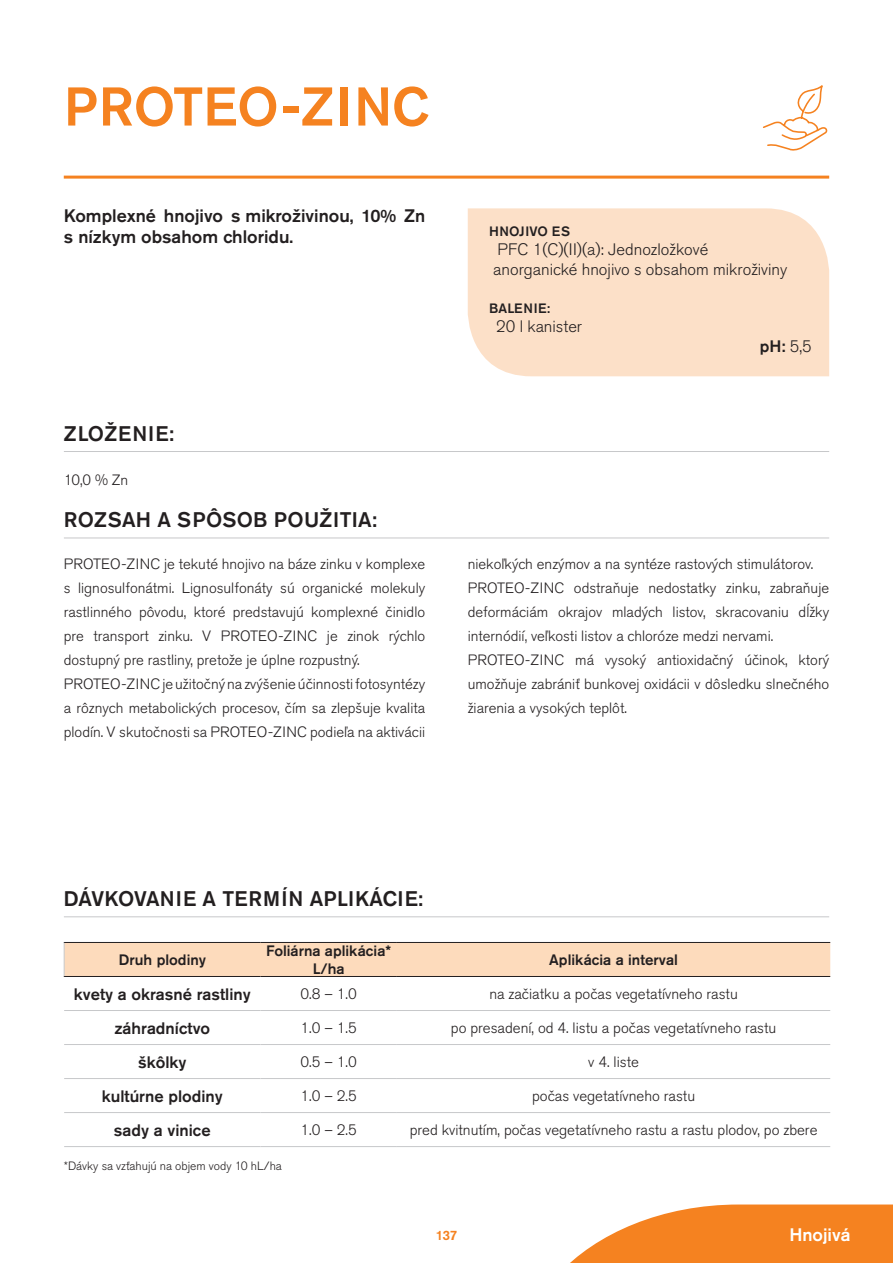
<style>
.page{position:relative;width:893px;height:1263px;background:#fff}
.page>*{position:absolute;margin:0;border:0;box-sizing:border-box;transform-origin:0 0}
.hnojiva_nadpis_bp_20{font:500 54px "Akzidenz Grotesk Pro";color:#f58220}
.podnadpis_bp_2018{font:500 21px "Akzidenz Grotesk Pro";letter-spacing:.01em;color:#231f20}
.podnadpis_bp_2018-2{font:500 21px "Akzidenz Grotesk Pro";letter-spacing:.05em;color:#231f20}
.predslov_bp_2018{font:500 18px/21.6px "Akzidenz Grotesk Pro";color:#231f20}
.t1{font:500 18px "Akzidenz Grotesk Pro";color:#fff}
.ucinna_latka_2018{font:300 16.5px/19.8px "Akzidenz Grotesk Pro";color:#231f20}
.vlavo_tab_bp_2018{font:500 16.5px "Akzidenz Grotesk Pro";color:#231f20}
.ucinna_latka_2018-2{font:500 16.5px "Akzidenz Grotesk Pro";color:#231f20}
.tab_bp_2018{font:300 15px "Akzidenz Grotesk Pro";color:#231f20}
.Tabulka_zahlavie_bp{font:500 15px "Akzidenz Grotesk Pro";color:#231f20}
.text_bp2018{font:300 14.85px/24px "Akzidenz Grotesk Pro";color:#231f20;text-align:justify}
.ucinna_latka_nadpis{font:500 13.5px "Akzidenz Grotesk Pro";letter-spacing:.01em;color:#231f20}
.ucinna_latka_nadpis-2{font:500 13.5px "Akzidenz Grotesk Pro";letter-spacing:.03em;color:#231f20}
.t2{font:500 13.5px "Akzidenz Grotesk Pro";color:#f58220}
.obrazky_popis_bezdol{font:300 12px "Akzidenz Grotesk Pro";color:#231f20}
.s1{font-weight:300}
</style>
<div class="page">
<hr style="left:64px;top:176px;width:765px;height:3px;background:#f58220">
<hr style="left:64px;top:451px;width:765px;height:1px;background:#c7c8ca">
<hr style="left:64px;top:538px;width:765px;height:1px;background:#c7c8ca">
<div style="left:468px;top:208px;width:361px;height:168px;background:#fce0c8"></div>
<svg style="left:763px;top:85px;width:65px;height:66px"></svg>
<hr style="left:64px;top:916px;width:765px;height:1px;background:#c7c8ca">
<div style="left:65px;top:943px;width:765px;height:33px;background:#fddbbc"></div>
<hr style="left:64px;top:1010px;width:196px;height:1px;background:#c7c8ca">
<hr style="left:260px;top:1010px;width:137px;height:1px;background:#c7c8ca">
<hr style="left:397px;top:1010px;width:433px;height:1px;background:#c7c8ca">
<hr style="left:64px;top:1044px;width:196px;height:1px;background:#c7c8ca">
<hr style="left:260px;top:1044px;width:137px;height:1px;background:#c7c8ca">
<hr style="left:397px;top:1044px;width:433px;height:1px;background:#c7c8ca">
<hr style="left:64px;top:1078px;width:196px;height:1px;background:#c7c8ca">
<hr style="left:260px;top:1078px;width:137px;height:1px;background:#c7c8ca">
<hr style="left:397px;top:1078px;width:433px;height:1px;background:#c7c8ca">
<hr style="left:64px;top:1112px;width:196px;height:1px;background:#c7c8ca">
<hr style="left:260px;top:1112px;width:137px;height:1px;background:#c7c8ca">
<hr style="left:397px;top:1112px;width:433px;height:1px;background:#c7c8ca">
<hr style="left:260px;top:1146px;width:137px;height:1px;background:#c7c8ca">
<hr style="left:397px;top:1146px;width:433px;height:1px;background:#c7c8ca">
<hr style="left:64px;top:1146px;width:196px;height:1px;background:#c7c8ca">
<hr style="left:64px;top:942px;width:196px;height:1px;background:#231f20">
<hr style="left:260px;top:942px;width:137px;height:1px;background:#231f20">
<hr style="left:397px;top:942px;width:433px;height:1px;background:#231f20">
<hr style="left:64px;top:976px;width:196px;height:1px;background:#231f20">
<hr style="left:260px;top:976px;width:137px;height:1px;background:#231f20">
<hr style="left:397px;top:976px;width:433px;height:1px;background:#231f20">
<hr style="left:64px;top:943px;width:1px;height:33px;background:#c7c8ca">
<svg style="left:570px;top:1204px;width:323px;height:59px"></svg>
<p class="hnojiva_nadpis_bp_20" style="left:64px;top:72px;width:367px">PROTEO-ZINC</p>
<p class="predslov_bp_2018" style="left:64px;top:204px;width:363px">Komplexné hnojivo s mikroživinou, 10% Zn s nízkym obsahom chloridu.</p>
<p class="podnadpis_bp_2018-2" style="left:64px;top:420px;width:112px">ZLOŽENIE:</p>
<p class="text_bp2018" style="left:64px;top:468px;width:66px">10,0 % Zn</p>
<p class="podnadpis_bp_2018" style="left:64px;top:506px;width:315px">ROZSAH A SPÔSOB POUŽITIA:</p>
<p class="text_bp2018" style="left:64px;top:552px;width:363px">PROTEO-ZINC je tekuté hnojivo na báze zinku v komplexe s lignosulfonátmi. Lignosulfonáty sú organické molekuly rastlinného pôvodu, ktoré predstavujú komplexné činidlo pre transport zinku. V PROTEO-ZINC je zinok rýchlo dostupný pre rastliny, pretože je úplne rozpustný.</p>
<p class="text_bp2018" style="left:64px;top:672px;width:363px">PROTEO-ZINC je užitočný na zvýšenie účinnosti fotosyntézy a rôznych metabolických procesov, čím sa zlepšuje kvalita plodín. V skutočnosti sa PROTEO-ZINC podieľa na aktivácii</p>
<p class="ucinna_latka_nadpis" style="left:489px;top:222px;width:82px">HNOJIVO ES</p>
<p class="ucinna_latka_2018" style="left:493px;top:240px;width:296px">PFC 1(C)(II)(a): Jednozložkové anorganické hnojivo s obsahom mikroživiny</p>
<p class="ucinna_latka_nadpis-2" style="left:489px;top:299px;width:63px">BALENIE:</p>
<p class="ucinna_latka_2018" style="left:496px;top:317px;width:87px">20 l kanister</p>
<p class="ucinna_latka_2018-2" style="left:760px;top:336px;width:54px">pH: <span class="s1">5,5</span></p>
<p class="text_bp2018" style="left:468px;top:552px;width:347px">niekoľkých enzýmov a na syntéze rastových stimulátorov.</p>
<p class="text_bp2018" style="left:468px;top:576px;width:363px">PROTEO-ZINC odstraňuje nedostatky zinku, zabraňuje deformáciám okrajov mladých listov, skracovaniu dĺžky internódií, veľkosti listov a chloróze medzi nervami.</p>
<p class="text_bp2018" style="left:468px;top:648px;width:363px">PROTEO-ZINC má vysoký antioxidačný účinok, ktorý umožňuje zabrániť bunkovej oxidácii v dôsledku slnečného žiarenia a vysokých teplôt.</p>
<p class="podnadpis_bp_2018" style="left:64px;top:885px;width:361px">DÁVKOVANIE A TERMÍN APLIKÁCIE:</p>
<p class="Tabulka_zahlavie_bp" style="left:119px;top:950px;width:89px">Druh plodiny</p>
<p class="Tabulka_zahlavie_bp" style="left:266px;top:941px;width:126px">Foliárna aplikácia*</p>
<p class="Tabulka_zahlavie_bp" style="left:313px;top:959px;width:33px">L/ha</p>
<p class="Tabulka_zahlavie_bp" style="left:549px;top:950px;width:130px">Aplikácia a interval</p>
<p class="vlavo_tab_bp_2018" style="left:74px;top:983px;width:178px">kvety a okrasné rastliny</p>
<p class="tab_bp_2018" style="left:301px;top:984px;width:58px">0.8 – 1.0</p>
<p class="tab_bp_2018" style="left:489px;top:984px;width:250px">na začiatku a počas vegetatívneho rastu</p>
<p class="vlavo_tab_bp_2018" style="left:114px;top:1017px;width:97px">záhradníctvo</p>
<p class="tab_bp_2018" style="left:301px;top:1018px;width:58px">1.0 – 1.5</p>
<p class="tab_bp_2018" style="left:451px;top:1018px;width:327px">po presadení, od 4. listu a počas vegetatívneho rastu</p>
<p class="vlavo_tab_bp_2018" style="left:138px;top:1051px;width:50px">škôlky</p>
<p class="tab_bp_2018" style="left:301px;top:1052px;width:58px">0.5 – 1.0</p>
<p class="tab_bp_2018" style="left:588px;top:1052px;width:52px">v 4. liste</p>
<p class="vlavo_tab_bp_2018" style="left:102px;top:1085px;width:122px">kultúrne plodiny</p>
<p class="tab_bp_2018" style="left:301px;top:1086px;width:58px">1.0 – 2.5</p>
<p class="tab_bp_2018" style="left:532px;top:1086px;width:165px">počas vegetatívneho rastu</p>
<p class="vlavo_tab_bp_2018" style="left:114px;top:1119px;width:98px">sady a vinice</p>
<p class="tab_bp_2018" style="left:301px;top:1120px;width:58px">1.0 – 2.5</p>
<p class="tab_bp_2018" style="left:410px;top:1120px;width:409px">pred kvitnutím, počas vegetatívneho rastu a rastu plodov, po zbere</p>
<p class="obrazky_popis_bezdol" style="left:64px;top:1158px;width:220px">*Dávky sa vzťahujú na objem vody 10 hL/ha</p>
<p class="t2" style="left:436px;top:1226px;width:23px">137</p>
<p class="t1" style="left:789px;top:1222px;width:63px">Hnojivá</p>
</div>
